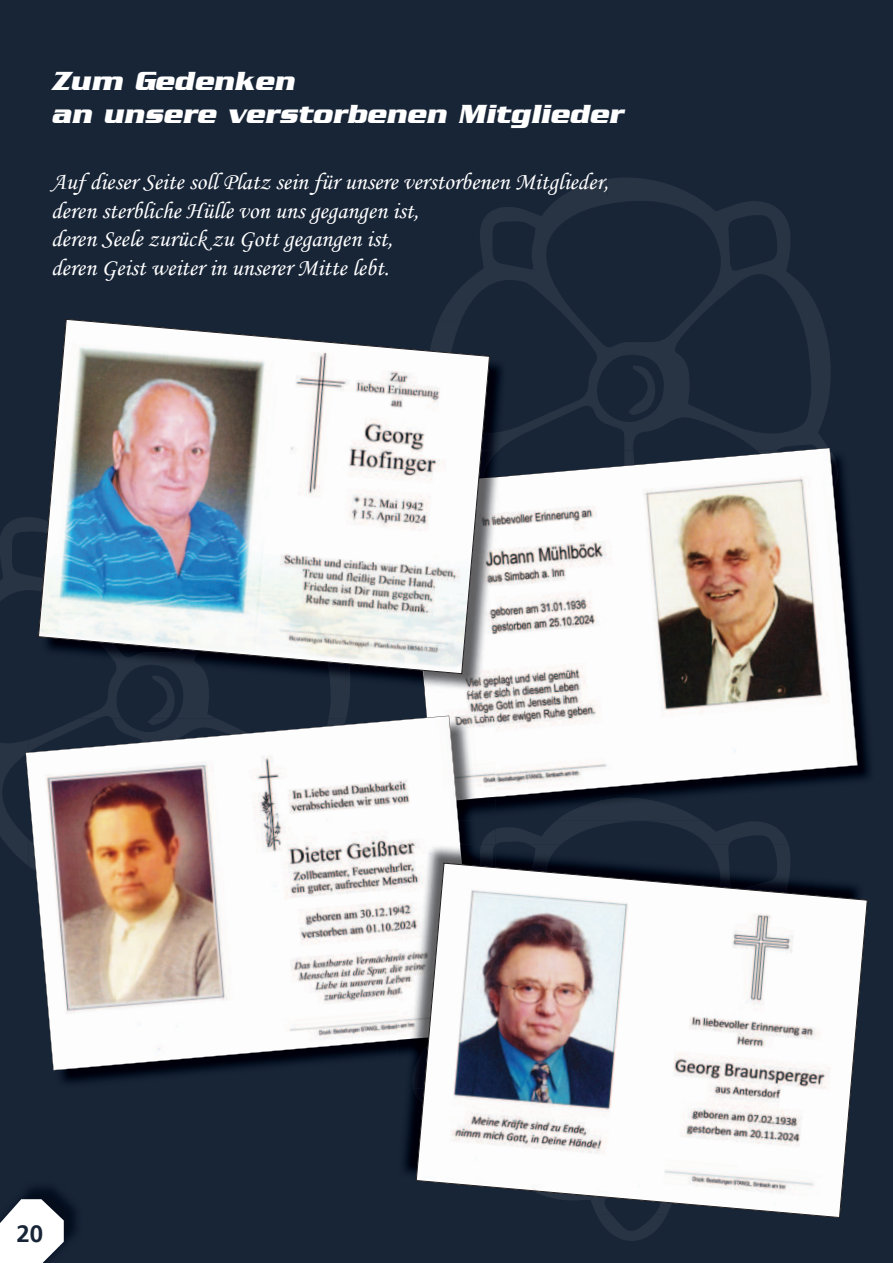
<style>
.page{position:relative;width:893px;height:1263px;background:#182537}
.page>*{position:absolute;margin:0;border:0;box-sizing:border-box;transform-origin:0 0}
.t1{font:italic 700 27px/32.4px "Serpentine";color:#fff}
.t2{font:24px/28.8px "Monotype Corsiva";color:#fff}
.t3{font:700 24px "Frutiger LT";color:#182537}
</style>
<div class="page">
<svg style="left:440px;top:178px;width:391px;height:270px"></svg>
<svg style="left:563px;top:179px;width:44px;height:16px"></svg>
<svg style="left:628px;top:365px;width:30px;height:50px"></svg>
<svg style="left:495px;top:821px;width:293px;height:420px"></svg>
<svg style="left:0;top:517px;width:350px;height:347px"></svg>
<svg style="left:151px;top:692px;width:25px;height:24px"></svg>
<img style="left:556px;top:802px;width:146px;height:19px">
<img style="left:424px;top:448px;width:434px;height:354px">
<img style="left:490px;top:322px;width:18px;height:128px">
<img style="left:41px;top:674px;width:310px;height:18px">
<img style="left:152px;top:676px;width:22px;height:16px">
<img style="left:499px;top:450px;width:9px;height:26px">
<img style="left:490px;top:450px;width:9px;height:26px">
<img style="left:406px;top:476px;width:102px;height:216px">
<img style="left:38px;top:319px;width:452px;height:355px">
<svg style="left:0;top:1199px;width:64px;height:64px;background:#d3d5d8"></svg>
<img style="left:477px;top:718px;width:18px;height:79px">
<img style="left:53px;top:1070px;width:26px;height:13px">
<img style="left:477px;top:800px;width:18px;height:13px">
<img style="left:482px;top:830px;width:13px;height:15px">
<img style="left:477px;top:797px;width:18px;height:3px">
<img style="left:26px;top:716px;width:451px;height:354px">
<img style="left:495px;top:845px;width:78px;height:18px">
<img style="left:679px;top:845px;width:111px;height:18px">
<img style="left:398px;top:1040px;width:14px;height:48px">
<img style="left:412px;top:845px;width:83px;height:243px">
<img style="left:398px;top:845px;width:79px;height:195px">
<img style="left:416px;top:863px;width:452px;height:355px">
<p class="t1" style="left:51px;top:68px;width:573px">Zum Gedenken<br>an unsere verstorbenen Mitglieder</p>
<p class="t2" style="left:51px;top:169px;width:559px">Auf dieser Seite soll Platz sein f¸r unsere verstorbenen Mitglieder, deren sterbliche H¸lle von uns gegangen ist,<br>deren Seele zur¸ck zu Gott gegangen ist,<br>deren Geist weiter in unserer Mitte lebt.</p>
<p class="t3" style="left:16px;top:1224px;width:28px">20</p>
</div>
